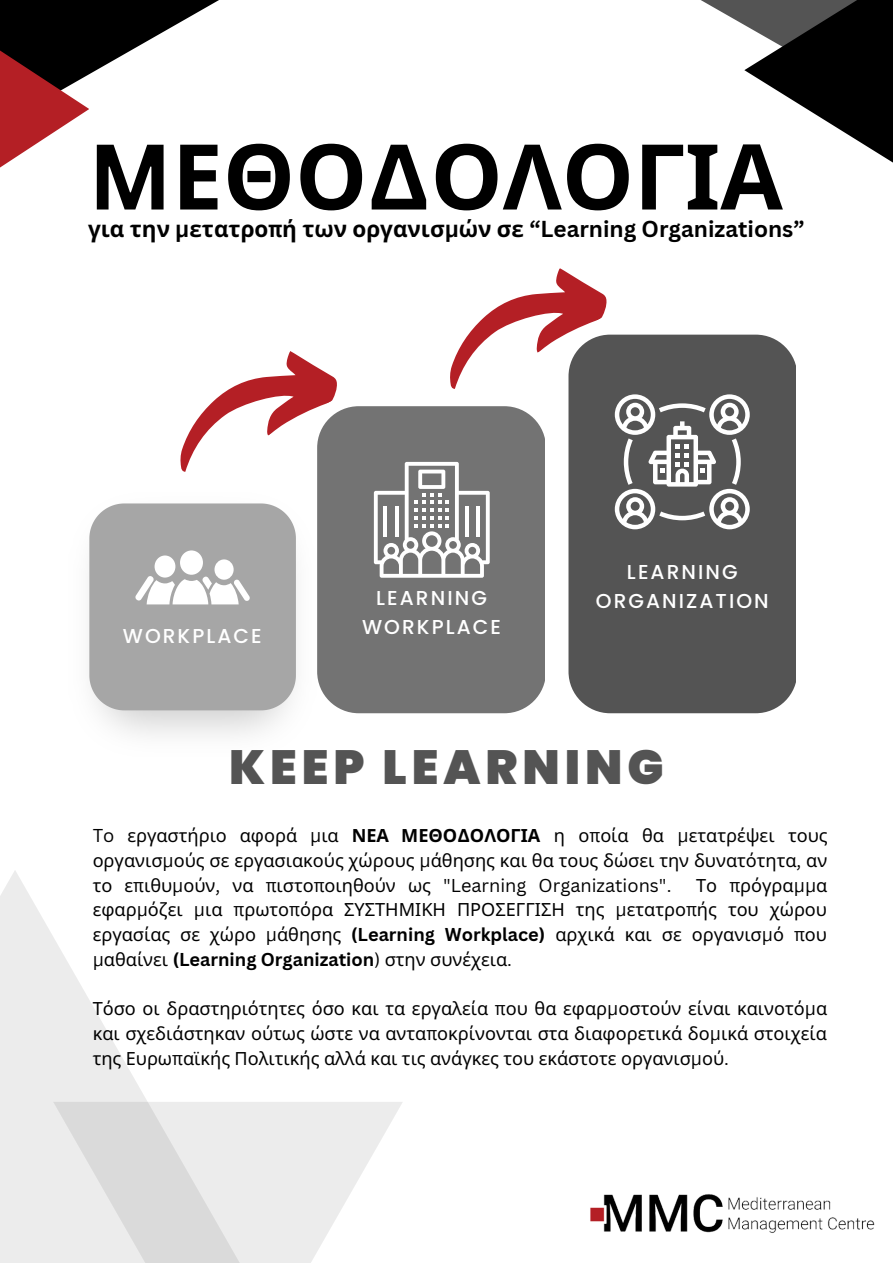
<style>
.page{position:relative;width:893px;height:1264px;background:#fff}
.page>*{position:absolute;margin:0;border:0;box-sizing:border-box;transform-origin:0 0}
.t1{font:700 90.75px "Noto Sans";color:#000}
.t2{font:900 47.85px "Poppins";letter-spacing:.105em;color:#545454}
.t3{font:700 22.5px "Noto Sans";color:#000}
.t4{font:500 20.1px/29px "Poppins";letter-spacing:.105em;color:#fff;text-align:center}
.t5{font:18.15px/24.8px "Noto Sans";color:#000;text-align:justify}
.t6{font:18.15px "Canva Sans";color:#000}
.t7{font:700 18.15px "Canva Sans";color:#000}
.s1{font-family:"Canva Sans"}
.s2{font-weight:700}
.s3{font-family:"Canva Sans";font-weight:700}
.s4{font-family:"Noto Sans"}
.s5{font-weight:400}
.s6{font-family:"Noto Sans";font-weight:400}
</style>
<div class="page">
<div style="left:0;top:869px;width:280px;height:393px;background:linear-gradient(to right,#eee,#fff)"></div>
<svg style="left:53px;top:1101px;width:349px;height:161px;fill:#ececec"></svg>
<svg style="left:89px;top:503px;width:207px;height:207px"></svg>
<svg style="left:744px;top:0;width:148px;height:162px;fill:#000"></svg>
<svg style="left:89px;top:0;width:130px;height:75px"></svg>
<svg style="left:0;top:0;width:89px;height:168px"></svg>
<div style="left:317px;top:406px;width:228px;height:307px;background:#737373;border-radius:42px"></div>
<div style="left:568px;top:334px;width:228px;height:379px;background:#545454;border-radius:42px"></div>
<svg style="left:180px;top:351px;width:164px;height:129px"></svg>
<svg style="left:374px;top:268px;width:375px;height:309px"></svg>
<img style="left:590px;top:1194px;width:285px;height:39px">
<h1 class="t1" style="left:88px;top:112px;width:696px"><span class="s1">M</span>ΕΘΟ<span class="s1">Δ</span>ΟΛΟΓΙΑ</h1>
<p class="t3" style="left:88px;top:213px;width:718px">για την <span class="s1">μ</span>ετατρο<span class="s1">π</span>ή των οργανισ<span class="s1">μ</span>ών σε <span class="s1">“Learning Organizations”</span></p>
<p class="t4" style="left:123px;top:621px;width:140px">WORKPLACE</p>
<p class="t4" style="left:362px;top:583px;width:140px">LEARNING<br>WORKPLACE</p>
<p class="t4" style="left:595px;top:557px;width:174px">LEARNING<br>ORGANIZATION</p>
<h2 class="t2" style="left:229px;top:733px;width:436px">KEEP LEARNING</h2>
<p class="t5" style="left:93px;top:822px;width:736px"><span class="s1">To</span> εργαστήριο αφορά <span class="s1">μ</span>ια <span class="s2">ΝΕΑ ΜΕΘΟ</span><span class="s3">Δ</span><span class="s2">ΟΛΟΓΙΑ</span> η ο<span class="s1">π</span>οία θα <span class="s1">μ</span>ετατρέψει τους οργανισ<span class="s1">μ</span>ούς σε εργασιακούς χώρους <span class="s1">μ</span>άθησης και θα τους δώσει την δυνατότητα<span class="s1">,</span> αν</p>
<p class="t6" style="left:93px;top:872px;width:580px"><span class="s4">το ε</span>π<span class="s4">ιθυ</span>μ<span class="s4">ούν</span>, <span class="s4">να</span> π<span class="s4">ιστο</span>π<span class="s4">οιηθούν ως</span> "Learning Organizations".</p>
<p class="t5" style="left:93px;top:872px;width:736px;text-indent:603px">Το <span class="s1">π</span>ρόγρα<span class="s1">μμ</span>α εφαρ<span class="s1">μ</span>όζει <span class="s1">μ</span>ια <span class="s1">π</span>ρωτο<span class="s1">π</span>όρα ΣΥΣΤΗΜΙΚΗ ΠΡΟΣΕΓΓΙΣΗ της <span class="s1">μ</span>ετατρο<span class="s1">π</span>ής του χώρου εργασίας σε χώρο <span class="s1">μ</span>άθησης <span class="s3">(Learning Workplace)</span> αρχικά και σε οργανισ<span class="s1">μ</span>ό <span class="s1">π</span>ου</p>
<p class="t7" style="left:93px;top:946px;width:421px"><span class="s5">μ</span><span class="s6">αθαίνει</span> (Learning Organization<span class="s5">)</span> <span class="s6">στην συνέχεια</span><span class="s5">.</span></p>
<p class="t5" style="left:93px;top:995px;width:736px">Τόσο οι δραστηριότητες όσο και τα εργαλεία <span class="s1">π</span>ου θα εφαρ<span class="s1">μ</span>οστούν είναι καινοτό<span class="s1">μ</span>α και σχεδιάστηκαν ούτως ώστε να αντα<span class="s1">π</span>οκρίνονται στα διαφορετικά δο<span class="s1">μ</span>ικά στοιχεία της Ευρω<span class="s1">π</span>αϊκής Πολιτικής αλλά και τις ανάγκες του εκάστοτε οργανισ<span class="s1">μ</span>ού<span class="s1">.</span></p>
</div>
